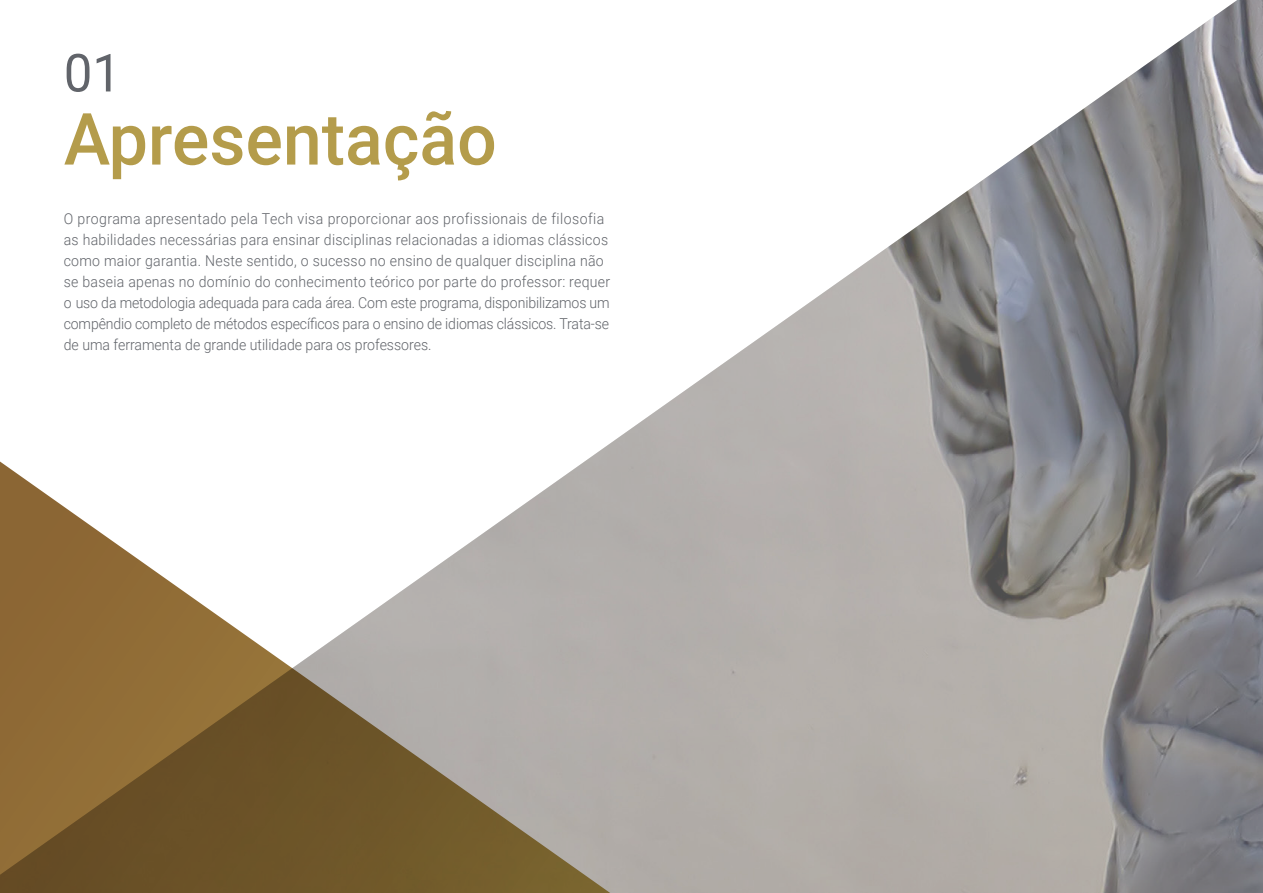
<style>
.page{position:relative;width:1263px;height:893px;background:#fff}
.page>*{position:absolute;margin:0;border:0;box-sizing:border-box;transform-origin:0 0}
.t1{font:500 72px "Roboto";color:#b49c4b}
.t2{font:52.5px "Roboto";color:#61646a}
.t3{font:300 15px/21px "Roboto";letter-spacing:.02em;color:#61646a;scale:.94 1}
</style>
<div class="page">
<img style="left:607px;top:0;width:656px;height:893px">
<svg style="left:0;top:446px;width:640px;height:447px"></svg>
<h2 class="t2" style="left:64px;top:36px;width:59px">01</h2>
<h1 class="t1" style="left:64px;top:89px;width:435px">Apresentação</h1>
<p class="t3" style="left:64px;top:207px;width:583px">O programa apresentado pela Tech visa proporcionar aos profissionais de filosofia as habilidades necessárias para ensinar disciplinas relacionadas a idiomas clássicos como maior garantia. Neste sentido, o sucesso no ensino de qualquer disciplina não se baseia apenas no domínio do conhecimento teórico por parte do professor: requer o uso da metodologia adequada para cada área. Com este programa, disponibilizamos um compêndio completo de métodos específicos para o ensino de idiomas clássicos. Trata-se de uma ferramenta de grande utilidade para os professores.</p>
</div>
